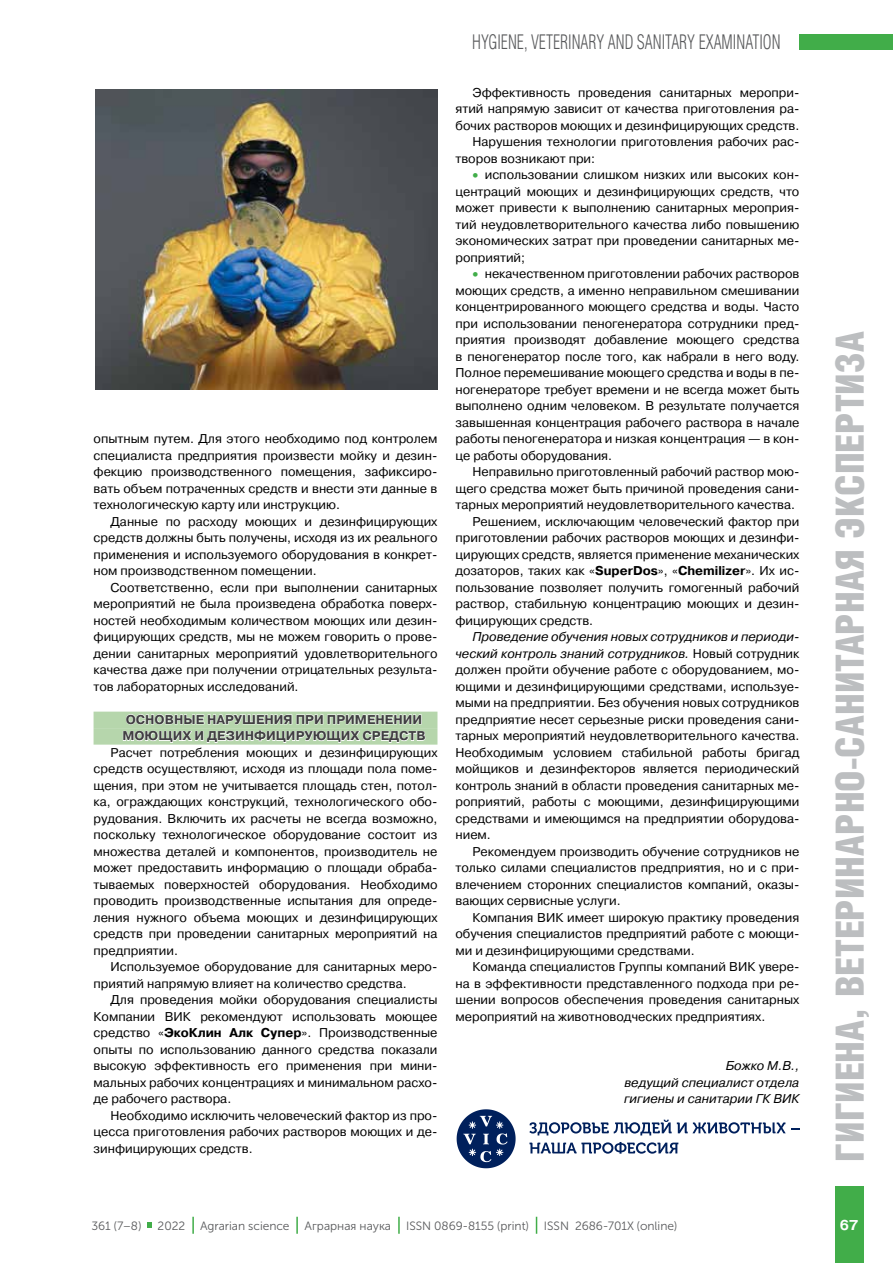
<style>
.page{position:relative;width:893px;height:1263px;background:#fff}
.page>*{position:absolute;margin:0;border:0;box-sizing:border-box;transform-origin:0 0}
.t1{font:900 39px "Helios Cond";color:#bcbec0}
.t2{font:20.25px "Helios Cond Light C";color:#58595b;scale:.81 1}
.t3{font:700 14.25px "Pragmatica C";color:#fff}
.t4{font:12.75px/16.5px "Pragmatica C";color:#000;text-align:justify}
.t5{font:700 12.75px/16.5px "Pragmatica C";color:#414042}
.t6{font:italic 12.75px/16.5px "Pragmatica C";color:#000;text-align:justify}
.t7{font:12px "Museo Sans Cyrl 300";color:#58595b}
.s1{font-weight:700}
.s2{color:#41ad49}
.s3{font-style:italic}
</style>
<div class="page">
<div style="left:799px;top:34px;width:94px;height:15px;background:#41ad49"></div>
<div style="left:835px;top:1186px;width:28px;height:77px;background:#41ad49"></div>
<svg style="left:147px;top:1222px;width:5px;height:5px"></svg>
<svg style="left:398px;top:1217px;width:2px;height:17px"></svg>
<svg style="left:536px;top:1217px;width:1px;height:17px"></svg>
<svg style="left:296px;top:1217px;width:2px;height:17px"></svg>
<svg style="left:192px;top:1217px;width:2px;height:17px"></svg>
<div style="left:94px;top:712px;width:343px;height:16px;background:#b6d6ac"></div>
<div style="left:94px;top:728px;width:343px;height:17px;background:#b6d6ac"></div>
<svg style="left:123px;top:714px;width:303px;height:29px"></svg>
<img style="left:96px;top:89px;width:341px;height:300px">
<svg style="left:457px;top:1109px;width:59px;height:59px"></svg>
<svg style="left:529px;top:1120px;width:270px;height:15px"></svg>
<svg style="left:529px;top:1142px;width:149px;height:12px"></svg>
<p class="t4" style="left:94px;top:431px;width:345px">опытным путем. Для этого необходимо под контролем специалиста предприятия произвести мойку и дезин&shy;фекцию производственного помещения, зафиксиро&shy;вать объем потраченных средств и внести эти данные в технологическую карту или инструкцию.</p>
<p class="t4" style="left:94px;top:513px;width:345px;text-indent:17px">Данные по расходу моющих и дезинфицирующих средств должны быть получены, исходя из их реального применения и используемого оборудования в конкрет&shy;ном производственном помещении.</p>
<p class="t4" style="left:94px;top:579px;width:345px;text-indent:17px">Соответственно, если при выполнении санитарных мероприятий не была произведена обработка поверх&shy;ностей необходимым количеством моющих или дезин&shy;фицирующих средств, мы не можем говорить о прове&shy;дении санитарных мероприятий удовлетворительного качества даже при получении отрицательных результа&shy;тов лабораторных исследований.</p>
<p class="t5" style="left:122px;top:711px;width:305px">ОСНОВНЫЕ НАРУШЕНИЯ ПРИ ПРИМЕНЕНИИ<br>МОЮЩИХ И ДЕЗИНФИЦИРУЮЩИХ СРЕДСТВ</p>
<p class="t4" style="left:94px;top:744px;width:345px;text-indent:17px">Расчет потребления моющих и дезинфицирующих средств осуществляют, исходя из площади пола поме&shy;щения, при этом не учитывается площадь стен, потол&shy;ка, ограждающих конструкций, технологического обо&shy;рудования. Включить их расчеты не всегда возможно, поскольку технологическое оборудование состоит из множества деталей и компонентов, производитель не может предоставить информацию о площади обраба&shy;тываемых поверхностей оборудования. Необходимо проводить производственные испытания для опреде&shy;ления нужного объема моющих и дезинфицирующих средств при проведении санитарных мероприятий на предприятии.</p>
<p class="t4" style="left:94px;top:959px;width:345px;text-indent:17px">Используемое оборудование для санитарных меро&shy;приятий напрямую влияет на количество средства.</p>
<p class="t4" style="left:94px;top:992px;width:345px;text-indent:17px">Для проведения мойки оборудования специалисты Компании ВИК рекомендуют использовать моющее средство «<span class="s1">ЭкоКлин Алк Супер</span>». Производственные опыты по использованию данного средства показали высокую эффективность его применения при мини&shy;мальных рабочих концентрациях и минимальном расхо&shy;де рабочего раствора.</p>
<p class="t4" style="left:94px;top:1107px;width:345px;text-indent:17px">Необходимо исключить человеческий фактор из про&shy;цесса приготовления рабочих растворов моющих и де&shy;зинфицирующих средств.</p>
<h2 class="t2" style="left:472px;top:31px;width:382px">HYGIENE, VETERINARY AND SANITARY EXAMINATION</h2>
<p class="t4" style="left:472px;top:84px;width:328px">Эффективность проведения санитарных меропри-</p>
<p class="t4" style="left:455px;top:101px;width:345px">ятий напрямую зависит от качества приготовления ра-</p>
<p class="t4" style="left:455px;top:117px;width:345px">бочих растворов моющих и дезинфицирующих средств.</p>
<p class="t4" style="left:472px;top:134px;width:328px">Нарушения технологии приготовления рабочих рас-</p>
<p class="t4" style="left:455px;top:150px;width:141px">творов возникают при:</p>
<p class="t4" style="left:455px;top:167px;width:345px;text-indent:17px"><span class="s2">•</span> использовании слишком низких или высоких кон&shy;центраций моющих и дезинфицирующих средств, что может привести к выполнению санитарных мероприя&shy;тий неудовлетворительного качества либо повышению экономических затрат при проведении санитарных ме&shy;роприятий;</p>
<p class="t4" style="left:455px;top:266px;width:345px;text-indent:17px"><span class="s2">•</span> некачественном приготовлении рабочих растворов моющих средств, а именно неправильном смешивании концентрированного моющего средства и воды. Часто при использовании пеногенератора сотрудники пред&shy;приятия производят добавление моющего средства в пеногенератор после того, как набрали в него воду.<br>Полное перемешивание моющего средства и воды в пе&shy;ногенераторе требует времени и не всегда может быть выполнено одним человеком. В результате получается завышенная концентрация рабочего раствора в начале работы пеногенератора и низкая концентрация — в кон&shy;це работы оборудования.</p>
<p class="t4" style="left:472px;top:464px;width:328px">Неправильно приготовленный рабочий раствор мою-</p>
<p class="t4" style="left:455px;top:480px;width:345px">щего средства может быть причиной проведения сани-</p>
<p class="t4" style="left:455px;top:497px;width:341px">тарных мероприятий неудовлетворительного качества.</p>
<p class="t4" style="left:472px;top:513px;width:328px">Решением, исключающим человеческий фактор при</p>
<p class="t4" style="left:455px;top:530px;width:345px">приготовлении рабочих растворов моющих и дезинфи-</p>
<p class="t4" style="left:455px;top:546px;width:345px">цирующих средств, является применение механических</p>
<p class="t4" style="left:455px;top:563px;width:345px">дозаторов, таких как «<span class="s1">SuperDos</span>», «<span class="s1">Chemilizer</span>». Их ис-</p>
<p class="t4" style="left:455px;top:579px;width:345px">пользование позволяет получить гомогенный рабочий</p>
<p class="t4" style="left:455px;top:596px;width:345px">раствор, стабильную концентрацию моющих и дезин-</p>
<p class="t4" style="left:455px;top:612px;width:139px">фицирующих средств.</p>
<p class="t4" style="left:455px;top:629px;width:345px;text-indent:17px"><span class="s3">Проведение обучения новых сотрудников и периоди&shy;ческий контроль знаний сотрудников.</span> Новый сотрудник должен пройти обучение работе с оборудованием, мо&shy;ющими и дезинфицирующими средствами, используе&shy;мыми на предприятии. Без обучения новых сотрудников предприятие несет серьезные риски проведения сани&shy;тарных мероприятий неудовлетворительного качества.<br>Необходимым условием стабильной работы бригад мойщиков и дезинфекторов является периодический контроль знаний в области проведения санитарных ме&shy;роприятий, работы с моющими, дезинфицирующими средствами и имеющимся на предприятии оборудова&shy;нием.</p>
<p class="t4" style="left:455px;top:843px;width:345px;text-indent:17px">Рекомендуем производить обучение сотрудников не только силами специалистов предприятия, но и с при&shy;влечением сторонних специалистов компаний, оказы&shy;вающих сервисные услуги.</p>
<p class="t4" style="left:455px;top:909px;width:345px;text-indent:17px">Компания ВИК имеет широкую практику проведения обучения специалистов предприятий работе с моющи&shy;ми и дезинфицирующими средствами.</p>
<p class="t4" style="left:455px;top:959px;width:345px;text-indent:17px">Команда специалистов Группы компаний ВИК увере&shy;на в эффективности представленного подхода при ре&shy;шении вопросов обеспечения проведения санитарных мероприятий на животноводческих предприятиях.</p>
<p class="t6" style="left:624px;top:1058px;width:177px;text-indent:102px">Божко М.В., ведущий специалист отдела гигиены и санитарии ГК ВИК</p>
<h1 class="t1" style="left:828px;top:1161px;width:831px;rotate:-90deg">ГИГИЕНА, ВЕТЕРИНАРНО-САНИТАРНАЯ ЭКСПЕРТИЗА</h1>
<p class="t7" style="left:91px;top:1219px;width:51px">361 (7–8)</p>
<p class="t7" style="left:158px;top:1219px;width:133px">2022 Agrarian science</p>
<p class="t7" style="left:305px;top:1219px;width:88px">Аграрная наука</p>
<p class="t7" style="left:406px;top:1219px;width:273px">ISSN 0869-8155 (print) ISSN 2686-701X (online)</p>
<p class="t3" style="left:840px;top:1217px;width:20px">67</p>
</div>
